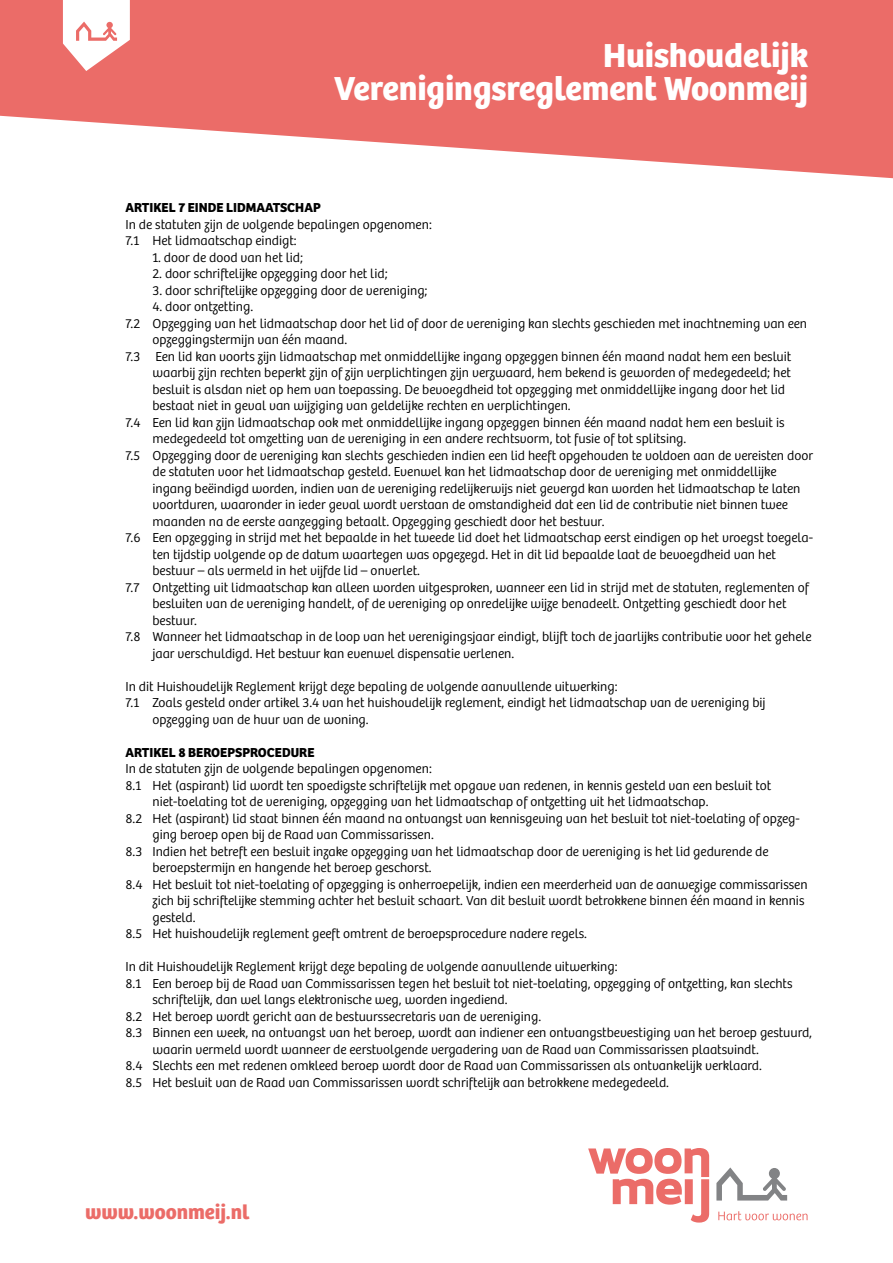
<style>
.page{position:relative;width:893px;height:1263px;background:#fff}
.page>*{position:absolute;margin:0;border:0;box-sizing:border-box;transform-origin:0 0}
.t1{font:700 34.5px/33px "Bree";color:#fff;text-align:right}
.t2{font:700 21px "Bree";color:#eb6c68}
.t3{font:300 13.5px/16.5px "Bree";color:#000}
.t4{font:700 13.5px "Bree";color:#000}
</style>
<div class="page">
<svg style="left:0;top:0;width:893px;height:178px;fill:#eb6c68"></svg>
<svg style="left:63px;top:0;width:67px;height:71px"></svg>
<svg style="left:588px;top:1148px;width:220px;height:74px"></svg>
<h1 class="t1" style="left:334px;top:39px;width:475px">Huishoudelijk<br>Verenigingsreglement Woonmeij</h1>
<p class="t4" style="left:125px;top:199px;width:197px">ARTIKEL 7 EINDE LIDMAATSCHAP</p>
<p class="t3" style="left:125px;top:216px;width:308px">In de statuten zijn de volgende bepalingen opgenomen:<br>7.1 Het lidmaatschap eindigt:</p>
<p class="t3" style="left:152px;top:249px;width:152px">1. door de dood van het lid;</p>
<p class="t3" style="left:152px;top:266px;width:237px">2. door schriftelijke opzegging door het lid;</p>
<p class="t3" style="left:152px;top:282px;width:277px">3. door schriftelijke opzegging door de vereniging;</p>
<p class="t3" style="left:152px;top:299px;width:102px">4. door ontzetting.</p>
<p class="t3" style="left:125px;top:315px;width:683px">7.2 Opzegging van het lidmaatschap door het lid of door de vereniging kan slechts geschieden met inachtneming van een</p>
<p class="t3" style="left:152px;top:332px;width:196px">opzeggingstermijn van één maand.</p>
<p class="t3" style="left:125px;top:348px;width:667px">7.3 Een lid kan voorts zijn lidmaatschap met onmiddellijke ingang opzeggen binnen één maand nadat hem een besluit</p>
<p class="t3" style="left:152px;top:365px;width:640px">waarbij zijn rechten beperkt zijn of zijn verplichtingen zijn verzwaard, hem bekend is geworden of medegedeeld; het</p>
<p class="t3" style="left:152px;top:381px;width:634px">besluit is alsdan niet op hem van toepassing. De bevoegdheid tot opzegging met onmiddellijke ingang door het lid</p>
<p class="t3" style="left:152px;top:398px;width:420px">bestaat niet in geval van wijziging van geldelijke rechten en verplichtingen.</p>
<p class="t3" style="left:125px;top:414px;width:661px">7.4 Een lid kan zijn lidmaatschap ook met onmiddellijke ingang opzeggen binnen één maand nadat hem een besluit is</p>
<p class="t3" style="left:152px;top:431px;width:535px">medegedeeld tot omzetting van de vereniging in een andere rechtsvorm, tot fusie of tot splitsing.</p>
<p class="t3" style="left:125px;top:447px;width:689px">7.5 Opzegging door de vereniging kan slechts geschieden indien een lid heeft opgehouden te voldoen aan de vereisten door</p>
<p class="t3" style="left:152px;top:464px;width:626px">de statuten voor het lidmaatschap gesteld. Evenwel kan het lidmaatschap door de vereniging met onmiddellijke</p>
<p class="t3" style="left:152px;top:480px;width:649px">ingang beëindigd worden, indien van de vereniging redelijkerwijs niet gevergd kan worden het lidmaatschap te laten</p>
<p class="t3" style="left:152px;top:497px;width:637px">voortduren, waaronder in ieder geval wordt verstaan de omstandigheid dat een lid de contributie niet binnen twee</p>
<p class="t3" style="left:152px;top:513px;width:454px">maanden na de eerste aanzegging betaalt. Opzegging geschiedt door het bestuur.</p>
<p class="t3" style="left:125px;top:530px;width:689px">7.6 Een opzegging in strijd met het bepaalde in het tweede lid doet het lidmaatschap eerst eindigen op het vroegst toegela-</p>
<p class="t3" style="left:152px;top:546px;width:625px">ten tijdstip volgende op de datum waartegen was opgezegd. Het in dit lid bepaalde laat de bevoegdheid van het</p>
<p class="t3" style="left:152px;top:563px;width:269px">bestuur – als vermeld in het vijfde lid – onverlet.</p>
<p class="t3" style="left:125px;top:579px;width:685px">7.7 Ontzetting uit lidmaatschap kan alleen worden uitgesproken, wanneer een lid in strijd met de statuten, reglementen of</p>
<p class="t3" style="left:152px;top:596px;width:635px">besluiten van de vereniging handelt, of de vereniging op onredelijke wijze benadeelt. Ontzetting geschiedt door het</p>
<p class="t3" style="left:152px;top:612px;width:46px">bestuur.</p>
<p class="t3" style="left:125px;top:629px;width:688px">7.8 Wanneer het lidmaatschap in de loop van het verenigingsjaar eindigt, blijft toch de jaarlijks contributie voor het gehele</p>
<p class="t3" style="left:152px;top:645px;width:363px">jaar verschuldigd. Het bestuur kan evenwel dispensatie verlenen.</p>
<p class="t3" style="left:125px;top:678px;width:493px">In dit Huishoudelijk Reglement krijgt deze bepaling de volgende aanvullende uitwerking:</p>
<p class="t3" style="left:125px;top:695px;width:642px">7.1 Zoals gesteld onder artikel 3.4 van het huishoudelijk reglement, eindigt het lidmaatschap van de vereniging bij</p>
<p class="t3" style="left:152px;top:711px;width:218px">opzegging van de huur van de woning.</p>
<p class="t4" style="left:125px;top:744px;width:191px">ARTIKEL 8 BEROEPSPROCEDURE</p>
<p class="t3" style="left:125px;top:760px;width:308px">In de statuten zijn de volgende bepalingen opgenomen:</p>
<p class="t3" style="left:125px;top:777px;width:647px">8.1 Het (aspirant) lid wordt ten spoedigste schriftelijk met opgave van redenen, in kennis gesteld van een besluit tot</p>
<p class="t3" style="left:152px;top:793px;width:558px">niet-toelating tot de vereniging, opzegging van het lidmaatschap of ontzetting uit het lidmaatschap.</p>
<p class="t3" style="left:125px;top:810px;width:676px">8.2 Het (aspirant) lid staat binnen één maand na ontvangst van kennisgeving van het besluit tot niet-toelating of opzeg-</p>
<p class="t3" style="left:152px;top:826px;width:283px">ging beroep open bij de Raad van Commissarissen.</p>
<p class="t3" style="left:125px;top:843px;width:645px">8.3 Indien het betreft een besluit inzake opzegging van het lidmaatschap door de vereniging is het lid gedurende de</p>
<p class="t3" style="left:152px;top:859px;width:281px">beroepstermijn en hangende het beroep geschorst.</p>
<p class="t3" style="left:125px;top:876px;width:684px">8.4 Het besluit tot niet-toelating of opzegging is onherroepelijk, indien een meerderheid van de aanwezige commissarissen</p>
<p class="t3" style="left:152px;top:892px;width:653px">zich bij schriftelijke stemming achter het besluit schaart. Van dit besluit wordt betrokkene binnen één maand in kennis</p>
<p class="t3" style="left:152px;top:909px;width:45px">gesteld.</p>
<p class="t3" style="left:125px;top:925px;width:463px">8.5 Het huishoudelijk reglement geeft omtrent de beroepsprocedure nadere regels.</p>
<p class="t3" style="left:125px;top:958px;width:493px">In dit Huishoudelijk Reglement krijgt deze bepaling de volgende aanvullende uitwerking:</p>
<p class="t3" style="left:125px;top:975px;width:669px">8.1 Een beroep bij de Raad van Commissarissen tegen het besluit tot niet-toelating, opzegging of ontzetting, kan slechts</p>
<p class="t3" style="left:152px;top:991px;width:357px">schriftelijk, dan wel langs elektronische weg, worden ingediend.</p>
<p class="t3" style="left:125px;top:1008px;width:417px">8.2 Het beroep wordt gericht aan de bestuurssecretaris van de vereniging.</p>
<p class="t3" style="left:125px;top:1024px;width:688px">8.3 Binnen een week, na ontvangst van het beroep, wordt aan indiener een ontvangstbevestiging van het beroep gestuurd,</p>
<p class="t3" style="left:152px;top:1041px;width:608px">waarin vermeld wordt wanneer de eerstvolgende vergadering van de Raad van Commissarissen plaatsvindt.</p>
<p class="t3" style="left:125px;top:1057px;width:638px">8.4 Slechts een met redenen omkleed beroep wordt door de Raad van Commissarissen als ontvankelijk verklaard.</p>
<p class="t3" style="left:125px;top:1074px;width:545px">8.5 Het besluit van de Raad van Commissarissen wordt schriftelijk aan betrokkene medegedeeld.</p>
<h2 class="t2" style="left:85px;top:1199px;width:166px">www.woonmeij.nl</h2>
</div>
